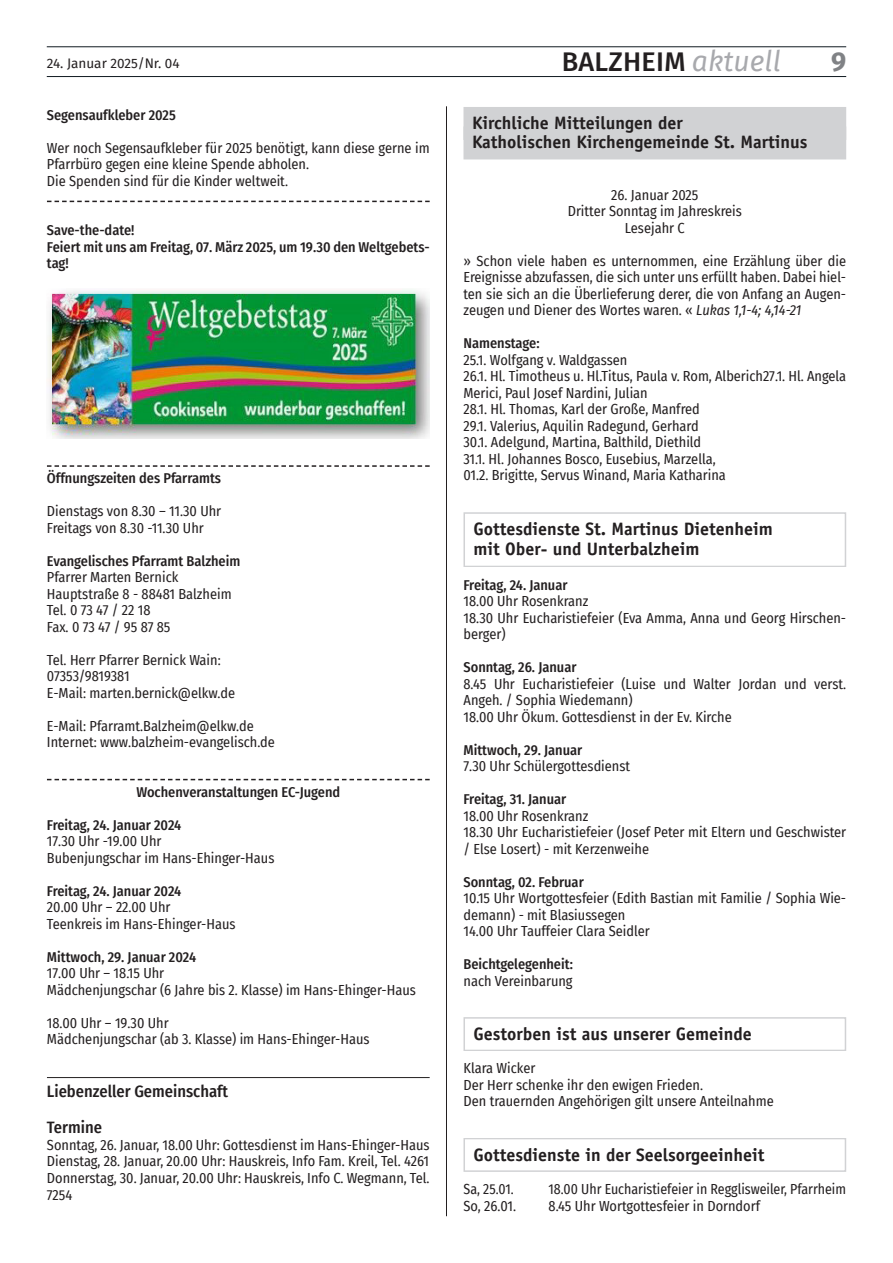
<style>
.page{position:relative;width:893px;height:1263px;background:#fff}
.page>*{position:absolute;margin:0;border:0;box-sizing:border-box;transform-origin:0 0}
.t1{font:500 27px "Fira Sans";letter-spacing:.01em;color:#231f20}
.t2{font:700 27px "Fira Sans";color:#808285}
.t3{font:700 18px/19.5px "Officina Sans";color:#231f20}
.t4{font:500 16.5px "Fira Sans Condensed";color:#231f20}
.t5{font:14.25px/16.5px "Fira Sans Condensed";color:#231f20}
.t6{font:500 14.25px/16.5px "Fira Sans Condensed";color:#231f20}
.t7{font:13.5px "Fira Sans";color:#231f20}
.s1{font-weight:400;font-style:italic;font-size:28.35px;color:#a8a9ad}
.s2{font-style:italic}
</style>
<div class="page">
<hr style="left:47px;top:76px;width:799px;height:1px;background:#101a21">
<hr style="left:47px;top:47px;width:799px;height:1px;background:#101a21">
<hr style="left:446px;top:106px;width:1px;height:1110px;background:#231f20">
<div style="left:463px;top:107px;width:383px;height:33px;background:#d1d2d4"></div>
<div style="left:463px;top:126px;width:383px;height:33px;background:#d1d2d4"></div>
<div style="left:463px;top:512px;width:383px;height:55px;border:2px solid #d1d2d4"></div>
<div style="left:463px;top:1018px;width:383px;height:32px;border:2px solid #d1d2d4"></div>
<div style="left:463px;top:1138px;width:383px;height:33px;border:2px solid #d1d2d4"></div>
<svg style="left:47px;top:201px;width:383px;height:1px"></svg>
<svg style="left:47px;top:465px;width:383px;height:2px"></svg>
<svg style="left:47px;top:779px;width:383px;height:1px"></svg>
<hr style="left:47px;top:1077px;width:383px;height:1px;background:#231f20">
<img style="left:47px;top:290px;width:382px;height:148px">
<p class="t7" style="left:47px;top:53px;width:134px">24. Januar 2025/Nr. 04</p>
<h1 class="t1" style="left:562px;top:40px;width:221px">BALZHEIM <span class="s1">aktuell</span></h1>
<h1 class="t2" style="left:831px;top:39px;width:17px">9</h1>
<p class="t6" style="left:47px;top:106px;width:130px">Segensaufkleber 2025</p>
<p class="t5" style="left:47px;top:139px;width:384px">Wer noch Segensaufkleber für 2025 benötigt, kann diese gerne im<br>Pfarrbüro gegen eine kleine Spende abholen.<br>Die Spenden sind für die Kinder weltweit.</p>
<p class="t6" style="left:47px;top:221px;width:384px">Save-the-date!<br>Feiert mit uns am Freitag, 07. März 2025, um 19.30 den Weltgebets&shy;tag!</p>
<p class="t6" style="left:47px;top:469px;width:176px">Öffnungszeiten des Pfarramts</p>
<p class="t5" style="left:47px;top:503px;width:176px">Dienstags von 8.30 – 11.30 Uhr<br>Freitags von 8.30 -11.30 Uhr</p>
<p class="t6" style="left:47px;top:552px;width:195px">Evangelisches Pfarramt Balzheim</p>
<p class="t5" style="left:47px;top:569px;width:186px">Pfarrer Marten Bernick<br>H auptstraße 8 - 88481 Balzheim<br>Tel. 0 73 47 / 22 18<br>Fax. 0 73 47 / 95 87 85</p>
<p class="t5" style="left:47px;top:651px;width:190px">Tel. Herr Pfarrer Bernick Wain:<br>07353/9819381<br>E-Mail: marten.bernick@elkw.de</p>
<p class="t5" style="left:47px;top:717px;width:229px">E-Mail: Pfarramt.Balzheim@elkw.de<br>Internet: www.balzheim-evangelisch.de</p>
<p class="t6" style="left:136px;top:783px;width:205px">Wochenveranstaltungen EC-Jugend</p>
<p class="t6" style="left:47px;top:816px;width:136px">Freitag, 24. Januar 2024</p>
<p class="t5" style="left:47px;top:833px;width:229px">17.30 Uhr -19.00 Uhr<br>Bubenjungschar im Hans-Ehinger-Haus</p>
<p class="t6" style="left:47px;top:882px;width:136px">Freitag, 24. Januar 2024</p>
<p class="t5" style="left:47px;top:899px;width:190px">20.00 Uhr – 22.00 Uhr<br>Teenkreis im Hans-Ehinger-Haus</p>
<p class="t6" style="left:47px;top:948px;width:151px">Mittwoch, 29. Januar 2024</p>
<p class="t5" style="left:47px;top:965px;width:370px">17.00 Uhr – 18.15 Uhr<br>Mädchenjungschar (6 Jahre bis 2. Klasse) im Hans-Ehinger-Haus</p>
<p class="t5" style="left:47px;top:1014px;width:324px">18.00 Uhr – 19.30 Uhr<br>Mädchenjungschar (ab 3. Klasse) im Hans-Ehinger-Haus</p>
<p class="t4" style="left:47px;top:1078px;width:183px">Liebenzeller Gemeinschaft</p>
<p class="t4" style="left:47px;top:1114px;width:57px">Termine</p>
<p class="t5" style="left:47px;top:1136px;width:384px;text-align:justify">Sonntag, 26. Januar, 18.00 Uhr: Gottesdienst im Hans-Ehinger-Haus Dienstag, 28. Januar, 20.00 Uhr: H auskreis, I nfo Fam. Kreil, Tel. 4261<br>Donnerstag, 30. Januar, 20.00 Uhr: Hauskreis, I nfo C. Wegmann, Tel.<br>7254</p>
<p class="t3" style="left:472px;top:113px;width:337px">Kirchliche Mitteilungen der<br>Katholischen Kirchengemeinde St. Martinus</p>
<p class="t5" style="left:568px;top:186px;width:176px;text-align:center">26. Januar 2025<br>Dritter Sonntag im Jahreskreis<br>Lesejahr C</p>
<p class="t5" style="left:463px;top:252px;width:384px;text-align:justify">» Schon viele haben es unternommen, eine Erzählung über die Ereignisse abzufassen, die sich unter uns erfüllt haben. Dabei hiel&shy;ten sie sich an die Überlieferung derer, die von Anfang an Augen&shy;zeugen und Diener des Wortes waren. « <span class="s2">Lukas 1,1-4; 4,14-21</span></p>
<p class="t6" style="left:463px;top:334px;width:78px">Namenstage:</p>
<p class="t5" style="left:463px;top:351px;width:384px">25.1. Wolfgang v. Waldgassen<br>26.1. H l. Timotheus u. H l.Titus, Paula v. Rom, Alberich27.1. H l. Angela Merici, Paul Josef Nardini, Julian<br>28.1. H l. Thomas, Karl der Große, Manfred<br>29.1. Valerius, Aquilin Radegund, Gerhard<br>30.1. Adelgund, Martina, Balthild, Diethild<br>31.1. H l. Johannes Bosco, Eusebius, Marzella,<br>01.2. Brigitte, Servus Winand, Maria Katharina</p>
<p class="t3" style="left:473px;top:519px;width:301px">Gottesdienste St. Martinus Dietenheim mit Ober- und Unterbalzheim</p>
<p class="t6" style="left:463px;top:576px;width:106px">Freitag, 24. Januar</p>
<p class="t5" style="left:463px;top:592px;width:384px">18.00 Uhr Rosenkranz<br>18.30 Uhr Eucharistiefeier (Eva Amma, Anna und Georg H irschen&shy;berger)</p>
<p class="t6" style="left:463px;top:658px;width:114px">Sonntag, 26. Januar</p>
<p class="t5" style="left:463px;top:675px;width:384px">8.45 Uhr Eucharistiefeier (Luise und Walter Jordan und verst.<br>Angeh. / Sophia Wiedemann)<br>18.00 Uhr Ökum. Gottesdienst in der Ev. Kirche</p>
<p class="t6" style="left:463px;top:741px;width:120px">Mittwoch, 29. Januar</p>
<p class="t5" style="left:463px;top:758px;width:168px">7.30 Uhr Schülergottesdienst</p>
<p class="t6" style="left:463px;top:790px;width:104px">Freitag, 31. Januar</p>
<p class="t5" style="left:463px;top:807px;width:384px">18.00 Uhr Rosenkranz<br>18.30 Uhr Eucharistiefeier (Josef Peter mit Eltern und Geschwister / Else Losert) - mit Kerzenweihe</p>
<p class="t6" style="left:463px;top:873px;width:122px">Sonntag, 02. Februar</p>
<p class="t5" style="left:463px;top:890px;width:384px">10.15 Uhr Wortgottesfeier (Edith Bastian mit Familie / Sophia Wie&shy;demann) - mit Blasiussegen<br>14.00 Uhr Tauffeier Clara Seidler</p>
<p class="t6" style="left:463px;top:955px;width:111px">Beichtgelegenheit:</p>
<p class="t5" style="left:463px;top:972px;width:111px">nach Vereinbarung</p>
<p class="t3" style="left:473px;top:1024px;width:280px">Gestorben ist aus unserer Gemeinde</p>
<p class="t5" style="left:463px;top:1060px;width:312px">Klara Wicker<br>Der Herr schenke ihr den ewigen Frieden.<br>Den trauernden Angehörigen gilt unsere Anteilnahme</p>
<p class="t3" style="left:473px;top:1145px;width:293px">Gottesdienste in der Seelsorgeeinheit</p>
<p class="t5" style="left:463px;top:1180px;width:52px">Sa, 25.01.</p>
<p class="t5" style="left:549px;top:1180px;width:299px">18.00 Uhr Eucharistiefeier in Regglisweiler, Pfarrheim</p>
<p class="t5" style="left:463px;top:1197px;width:54px">So, 26.01.</p>
<p class="t5" style="left:549px;top:1197px;width:213px">8.45 Uhr Wortgottesfeier in Dorndorf</p>
</div>
